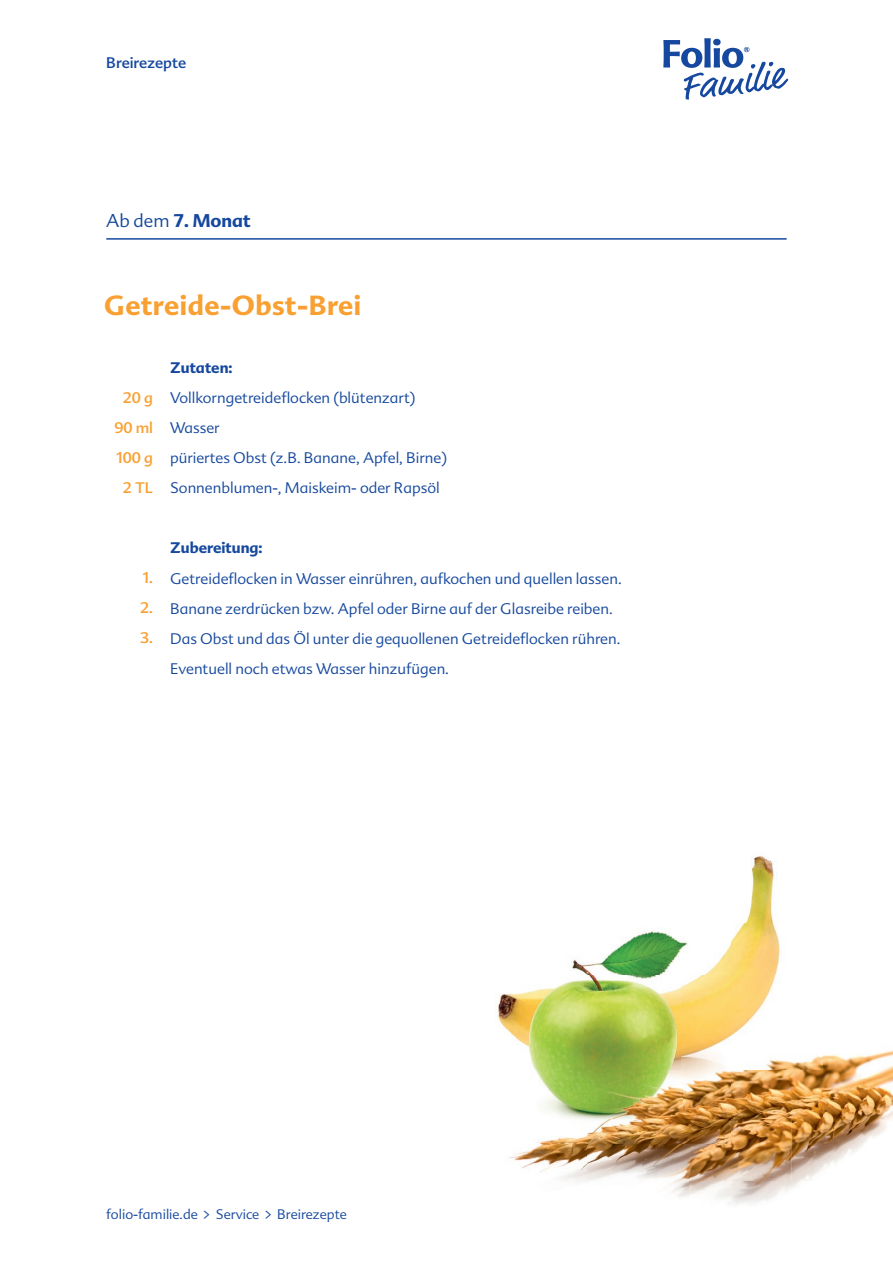
<style>
.page{position:relative;width:893px;height:1263px;background:#fff}
.page>*{position:absolute;margin:0;border:0;box-sizing:border-box;transform-origin:0 0}
.t1{font:700 27px "Advert";letter-spacing:.02em;color:#f9a032}
.t2{font:700 18px "Advert";color:#15489e}
.t3{font:300 15px/30px "Advert";color:#15489e}
.t4{font:700 15px "Advert";color:#15489e}
.t5{font:15px/30px "Advert";color:#f9a032;text-align:center}
.t6{font:15px "Advert";color:#15489e}
.t7{font:300 13.5px "Advert";color:#15489e}
.s1{font-weight:300}
</style>
<div class="page">
<img style="left:743px;top:856px;width:31px;height:68px">
<img style="left:731px;top:924px;width:91px;height:194px">
<img style="left:572px;top:931px;width:159px;height:45px">
<img style="left:822px;top:1050px;width:71px;height:29px">
<img style="left:690px;top:1118px;width:101px;height:64px">
<img style="left:791px;top:1079px;width:102px;height:103px">
<img style="left:509px;top:1143px;width:181px;height:54px">
<img style="left:690px;top:1182px;width:110px;height:23px">
<img style="left:498px;top:976px;width:233px;height:167px">
<svg style="left:663px;top:38px;width:125px;height:62px"></svg>
<hr style="left:106px;top:238px;width:681px;height:2px;background:#15489e">
<p class="t6" style="left:106px;top:54px;width:81px">Breirezepte</p>
<p class="t2" style="left:106px;top:209px;width:146px"><span class="s1">Ab dem</span> 7. Monat</p>
<h1 class="t1" style="left:104px;top:289px;width:259px">Getreide-Obst-Brei</h1>
<p class="t5" style="left:114px;top:383px;width:40px">20 g<br>90 ml<br>100 g<br>2 TL</p>
<p class="t4" style="left:170px;top:359px;width:64px">Zutaten:</p>
<p class="t3" style="left:170px;top:383px;width:279px">Vollkorngetreideflocken (blütenzart)<br>Wasser<br>püriertes Obst (z.B. Banane, Apfel, Birne)<br>Sonnenblumen-, Maiskeim- oder Rapsöl</p>
<p class="t5" style="left:140px;top:563px;width:14px;text-align:justify">1.<br>2.<br>3.</p>
<p class="t4" style="left:170px;top:539px;width:94px">Zubereitung:</p>
<p class="t3" style="left:170px;top:563px;width:453px">Getreideflocken in Wasser einrühren, aufkochen und quellen lassen.<br>Banane zerdrücken bzw. Apfel oder Birne auf der Glasreibe reiben.<br>Das Obst und das Öl unter die gequollenen Getreideflocken rühren.<br>Eventuell noch etwas Wasser hinzufügen.</p>
<p class="t7" style="left:106px;top:1206px;width:242px">folio-familie.de &gt; Service &gt; Breirezepte</p>
</div>
